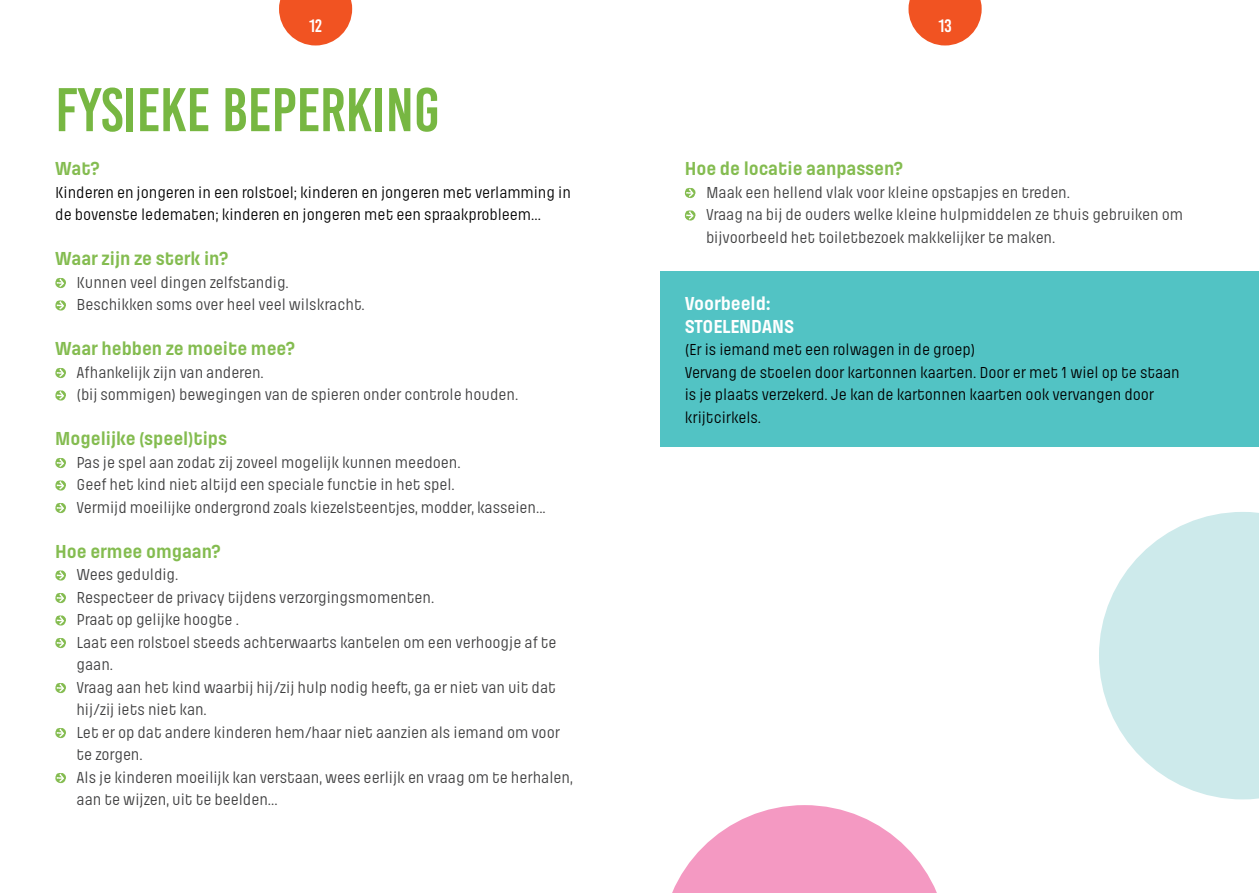
<style>
.page{position:relative;width:1259px;height:893px;background:#fff}
.page>*{position:absolute;margin:0;border:0;box-sizing:border-box;transform-origin:0 0}
.t1{font:61.5px "Bebas Kai";color:#77b742}
.t2{font:700 19.5px "Pilcrow";color:#84bc50}
.t3{font:700 19.5px/22.5px "Pilcrow";color:#fff}
.t4{font:18px "Bebas Kai";color:#fff}
.t5{font:16.5px/22.5px "Pilcrow";letter-spacing:-.005em;color:#3e3e3f}
.t6{font:16.5px/22.5px "Pilcrow";letter-spacing:-.005em;color:#000}
</style>
<div class="page">
<svg style="left:279px;top:0;width:73px;height:45px"></svg>
<svg style="left:908px;top:0;width:73px;height:45px"></svg>
<div style="left:660px;top:271px;width:599px;height:175px;background:#52c3c4"></div>
<svg style="left:685px;top:188px;width:10px;height:10px"></svg>
<svg style="left:685px;top:210px;width:10px;height:11px"></svg>
<svg style="left:55px;top:278px;width:11px;height:10px"></svg>
<svg style="left:55px;top:300px;width:11px;height:11px"></svg>
<svg style="left:55px;top:368px;width:11px;height:10px"></svg>
<svg style="left:55px;top:390px;width:11px;height:11px"></svg>
<svg style="left:55px;top:458px;width:11px;height:10px"></svg>
<svg style="left:55px;top:480px;width:11px;height:11px"></svg>
<svg style="left:55px;top:503px;width:11px;height:10px"></svg>
<svg style="left:55px;top:570px;width:11px;height:11px"></svg>
<svg style="left:55px;top:593px;width:11px;height:10px"></svg>
<svg style="left:55px;top:615px;width:11px;height:11px"></svg>
<svg style="left:55px;top:638px;width:11px;height:10px"></svg>
<svg style="left:55px;top:683px;width:11px;height:10px"></svg>
<svg style="left:55px;top:728px;width:11px;height:10px"></svg>
<svg style="left:55px;top:773px;width:11px;height:10px"></svg>
<svg style="left:1099px;top:512px;width:160px;height:287px;fill:#cdeaeb"></svg>
<svg style="left:672px;top:805px;width:265px;height:88px"></svg>
<p class="t4" style="left:309px;top:16px;width:14px">12</p>
<p class="t4" style="left:938px;top:16px;width:15px">13</p>
<h1 class="t1" style="left:55px;top:77px;width:386px">FYSIEKE BEPERKING</h1>
<p class="t2" style="left:55px;top:159px;width:46px">Wat?</p>
<p class="t6" style="left:55px;top:181px;width:517px">Kinderen en jongeren in een rolstoel; kinderen en jongeren met verlamming in de bovenste ledematen; kinderen en jongeren met een spraakprobleem...</p>
<p class="t2" style="left:55px;top:249px;width:174px">Waar zijn ze sterk in?</p>
<p class="t5" style="left:77px;top:271px;width:290px">Kunnen veel dingen zelfstandig.<br>Beschikken soms over heel veel wilskracht.</p>
<p class="t2" style="left:55px;top:339px;width:241px">Waar hebben ze moeite mee?</p>
<p class="t5" style="left:77px;top:361px;width:443px">Afhankelijk zijn van anderen.<br>(bij sommigen) bewegingen van de spieren onder controle houden.</p>
<p class="t2" style="left:55px;top:429px;width:173px">Mogelijke (speel)tips</p>
<p class="t5" style="left:77px;top:451px;width:471px">Pas je spel aan zodat zij zoveel mogelijk kunnen meedoen.<br>Geef het kind niet altijd een speciale functie in het spel.<br>Vermijd moeilijke ondergrond zoals kiezelsteentjes, modder, kasseien...</p>
<p class="t2" style="left:55px;top:541px;width:167px">Hoe ermee omgaan?</p>
<p class="t5" style="left:77px;top:564px;width:497px">Wees geduldig.<br>Respecteer de privacy tijdens verzorgingsmomenten.<br>Praat op gelijke hoogte .<br>Laat een rolstoel steeds achterwaarts kantelen om een verhoogje af te gaan.<br>Vraag aan het kind waarbij hij/zij hulp nodig heeft, ga er niet van uit dat hij/zij iets niet kan.<br>Let er op dat andere kinderen hem/haar niet aanzien als iemand om voor te zorgen.<br>Als je kinderen moeilijk kan verstaan, wees eerlijk en vraag om te herhalen, aan te wijzen, uit te beelden...</p>
<p class="t2" style="left:685px;top:159px;width:220px">Hoe de locatie aanpassen?</p>
<p class="t5" style="left:706px;top:181px;width:478px">Maak een hellend vlak voor kleine opstapjes en treden.<br>Vraag na bij de ouders welke kleine hulpmiddelen ze thuis gebruiken om bijvoorbeeld het toiletbezoek makkelijker te maken.</p>
<p class="t3" style="left:685px;top:293px;width:111px">Voorbeeld:<br>Stoelendans</p>
<p class="t6" style="left:685px;top:339px;width:496px">(Er is iemand met een rolwagen in de groep)<br>Vervang de stoelen door kartonnen kaarten. Door er met 1 wiel op te staan is je plaats verzekerd. Je kan de kartonnen kaarten ook vervangen door krijtcirkels.</p>
</div>
